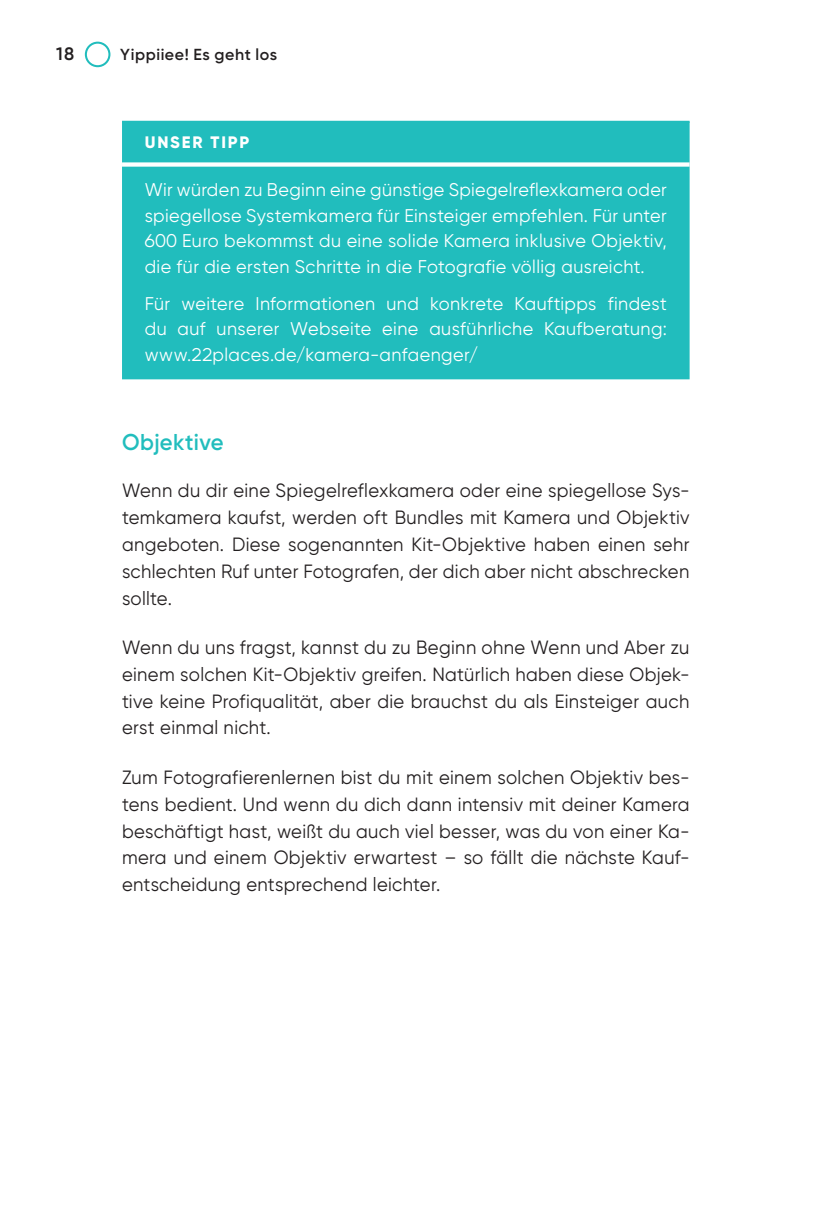
<style>
.page{position:relative;width:823px;height:1219px;background:#fff}
.page>*{position:absolute;margin:0;border:0;box-sizing:border-box;transform-origin:0 0}
._03_Ueberschrift_3{font:600 22.8px "Gilroy";letter-spacing:.015em;color:#21bdbd;scale:.96 1}
.Grundtext_-_mit_Abst{font:19.2px/26.8px "Gilroy";letter-spacing:.02em;color:#231f20;text-align:justify;scale:.96 1}
.Grundtext{font:19.2px/26.8px "Gilroy";letter-spacing:.015em;color:#231f20;text-align:justify;scale:.96 1}
.Kasten_Grundtext{font:18.4px/25.6px "Gilroy";letter-spacing:.02em;color:#fff;text-align:justify}
.t1{font:600 18px "Gilroy";color:#231f20}
.Kasten_Ueberschrift{font:800 16.6px "Gilroy";letter-spacing:.11em;color:#fff}
.t2{font:600 16px "Gilroy";letter-spacing:.035em;color:#231f20}
</style>
<div class="page">
<div style="left:122px;top:123px;width:567px;height:256px;background:#21bdbd"></div>
<hr style="left:122px;top:121px;width:567px;height:2px;background:#21bdbd">
<div style="left:122px;top:162px;width:567px;height:5px;background:#fff"></div>
<svg style="left:85px;top:42px;width:25px;height:25px"></svg>
<p class="t1" style="left:56px;top:43px;width:20px">18</p>
<p class="t2" style="left:120px;top:45px;width:158px">Yippiiee! Es geht los</p>
<p class="Kasten_Ueberschrift" style="left:145px;top:132px;width:106px">UNSER TIPP</p>
<p class="Kasten_Grundtext" style="left:145px;top:177px;width:523px">Wir würden zu Beginn eine günstige Spiegelreflexkamera oder spiegellose Systemkamera für Einsteiger empfehlen. Für unter 600 Euro bekommst du eine solide Kamera inklusive Objektiv, die für die ersten Schritte in die Fotografie völlig ausreicht.</p>
<p class="Kasten_Grundtext" style="left:145px;top:290px;width:523px">Für weitere Informationen und konkrete Kauftipps findest du auf unserer Webseite eine ausführliche Kaufberatung: www.22places.de/kamera-anfaenger/</p>
<p class="_03_Ueberschrift_3" style="left:122px;top:428px;width:107px">Objektive</p>
<p class="Grundtext" style="left:122px;top:477px;width:592px">Wenn du dir eine Spiegelreflexkamera oder eine spiegellose Sys&shy;temkamera kaufst, werden oft Bundles mit Kamera und Objektiv angeboten. Diese sogenannten Kit-Objektive haben einen sehr schlechten Ruf unter Fotografen, der dich aber nicht abschrecken sollte.</p>
<p class="Grundtext_-_mit_Abst" style="left:122px;top:634px;width:592px">Wenn du uns fragst, kannst du zu Beginn ohne Wenn und Aber zu einem solchen Kit-Objektiv greifen. Natürlich haben diese Objek&shy;tive keine Profiqualität, aber die brauchst du als Einsteiger auch erst einmal nicht.</p>
<p class="Grundtext_-_mit_Abst" style="left:122px;top:764px;width:592px">Zum Fotografierenlernen bist du mit einem solchen Objektiv bes&shy;tens bedient. Und wenn du dich dann intensiv mit deiner Kamera beschäftigt hast, weißt du auch viel besser, was du von einer Ka&shy;mera und einem Objektiv erwartest – so fällt die nächste Kauf&shy;entscheidung entsprechend leichter.</p>
</div>
